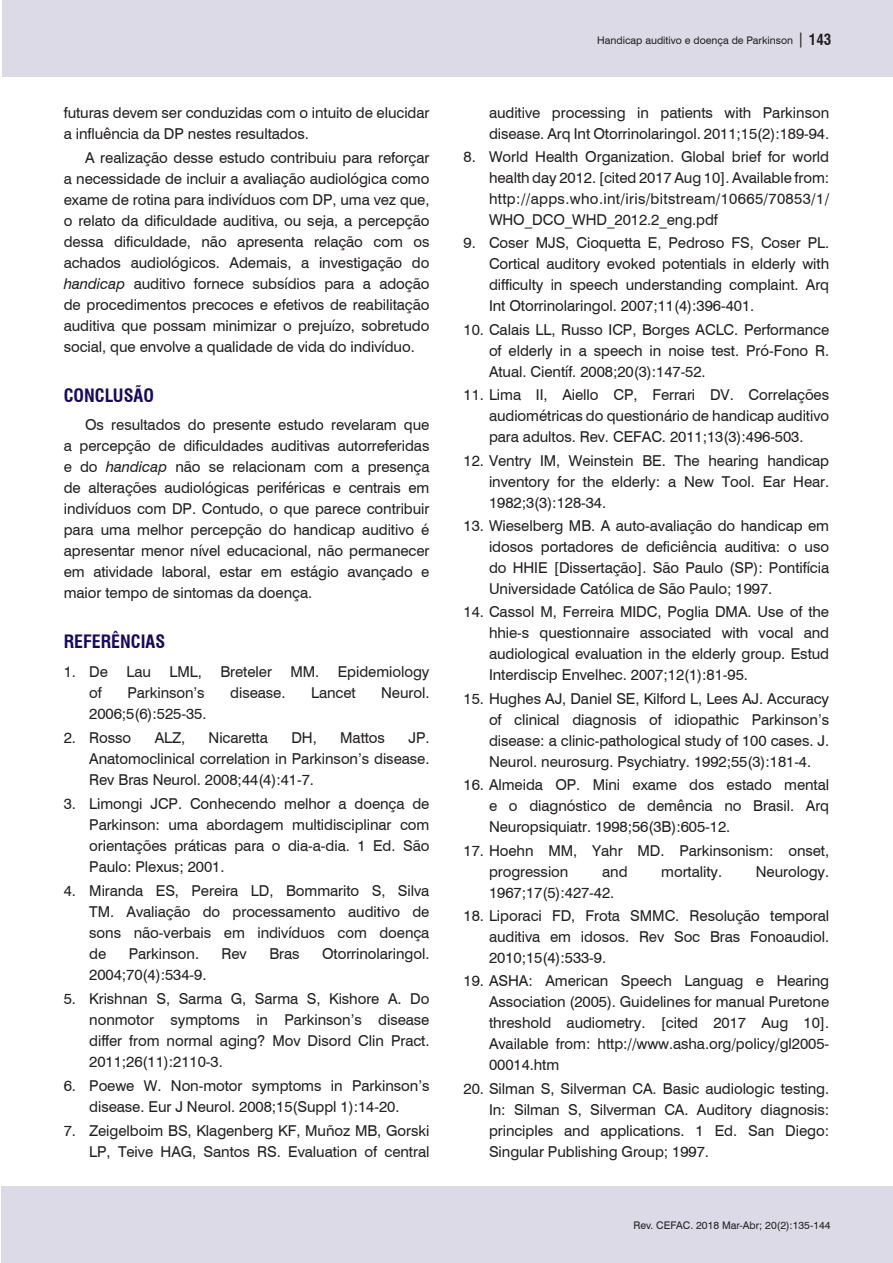
<style>
.page{position:relative;width:893px;height:1263px;background:#fff}
.page>*{position:absolute;margin:0;border:0;box-sizing:border-box;transform-origin:0 0}
.Nivel_1{font:700 condensed 18px "Swiss 721 BT";color:#18085f}
.Corpo_do_texto{font:15px/21px "Swiss 721 BT";letter-spacing:-.005em;color:#231f20;text-align:justify}
.t1{font:10.5px "Swiss 721 BT";color:#231f20}
.s1{font-style:italic}
.s2{font-size:15px}
.s3{font-weight:700;font-stretch:condensed;font-size:15px}
</style>
<div class="page">
<div style="left:1px;top:1186px;width:892px;height:77px;background:#dcdae7"></div>
<div style="left:2px;top:0;width:891px;height:77px;background:#dcdae7"></div>
<p class="Corpo_do_texto" style="left:64px;top:101px;width:367px">futuras devem ser conduzidas com o intuito de elucidar a influência da DP nestes resultados.</p>
<p class="Corpo_do_texto" style="left:64px;top:146px;width:367px;text-indent:21px">A realização desse estudo contribuiu para reforçar a necessidade de incluir a avaliação audiológica como exame de rotina para indivíduos com DP, uma vez que, o relato da dificuldade auditiva, ou seja, a percepção dessa dificuldade, não apresenta relação com os achados audiológicos. Ademais, a investigação do <span class="s1">handicap</span> auditivo fornece subsídios para a adoção de procedimentos precoces e efetivos de reabilitação auditiva que possam minimizar o prejuízo, sobretudo social, que envolve a qualidade de vida do indivíduo.</p>
<p class="Nivel_1" style="left:64px;top:384px;width:92px">CONCLUSÃO</p>
<p class="Corpo_do_texto" style="left:64px;top:414px;width:367px;text-indent:21px">Os resultados do presente estudo revelaram que a percepção de dificuldades auditivas autorreferidas e do <span class="s1">handicap</span> não se relacionam com a presença de alterações audiológicas periféricas e centrais em indivíduos com DP. Contudo, o que parece contribuir para uma melhor percepção do handicap auditivo é apresentar menor nível educacional, não permanecer em atividade laboral, estar em estágio avançado e maior tempo de sintomas da doença.</p>
<p class="Nivel_1" style="left:64px;top:631px;width:103px">REFERÊNCIAS</p>
<p class="Corpo_do_texto" style="left:89px;top:660px;width:342px;text-indent:-26px">1. De Lau LML, Breteler MM. Epidemiology of</p>
<p class="Corpo_do_texto" style="left:127px;top:681px;width:79px">Parkinson’s</p>
<p class="Corpo_do_texto" style="left:230px;top:681px;width:57px">disease.</p>
<p class="Corpo_do_texto" style="left:311px;top:681px;width:46px">Lancet</p>
<p class="Corpo_do_texto" style="left:381px;top:681px;width:50px">Neurol.</p>
<p class="Corpo_do_texto" style="left:89px;top:702px;width:119px">2006;5(6):525-35.</p>
<p class="Corpo_do_texto" style="left:64px;top:726px;width:69px">2. Rosso</p>
<p class="Corpo_do_texto" style="left:155px;top:726px;width:32px">ALZ,</p>
<p class="Corpo_do_texto" style="left:209px;top:726px;width:61px">Nicaretta</p>
<p class="Corpo_do_texto" style="left:291px;top:726px;width:27px">DH,</p>
<p class="Corpo_do_texto" style="left:340px;top:726px;width:46px">Mattos</p>
<p class="Corpo_do_texto" style="left:89px;top:726px;width:342px;text-indent:319px">JP.<br>Anatomoclinical correlation in Parkinson’s disease.<br>Rev Bras Neurol. 2008;44(4):41-7.</p>
<p class="Corpo_do_texto" style="left:89px;top:792px;width:342px;text-indent:-26px">3. Limongi JCP. Conhecendo melhor a doença de Parkinson: uma abordagem multidisciplinar com orientações práticas para o dia-a-dia. 1 Ed. São Paulo: Plexus; 2001.</p>
<p class="Corpo_do_texto" style="left:89px;top:879px;width:342px;text-indent:-26px">4. Miranda ES, Pereira LD, Bommarito S, Silva TM. Avaliação do processamento auditivo de sons não-verbais em indivíduos com doença de</p>
<p class="Corpo_do_texto" style="left:129px;top:942px;width:72px">Parkinson.</p>
<p class="Corpo_do_texto" style="left:222px;top:942px;width:27px">Rev</p>
<p class="Corpo_do_texto" style="left:269px;top:942px;width:32px">Bras</p>
<p class="Corpo_do_texto" style="left:322px;top:942px;width:109px">Otorrinolaringol.</p>
<p class="Corpo_do_texto" style="left:89px;top:963px;width:119px">2004;70(4):534-9.</p>
<p class="Corpo_do_texto" style="left:89px;top:987px;width:342px;text-indent:-26px">5. Krishnan S, Sarma G, Sarma S, Kishore A. Do nonmotor symptoms in Parkinson’s disease differ from normal aging? Mov Disord Clin Pract.<br>2011;26(11):2110-3.</p>
<p class="Corpo_do_texto" style="left:64px;top:1074px;width:367px;text-align:center">6. Poewe W. Non-motor symptoms in Parkinson’s disease. Eur J Neurol. 2008;15(Suppl 1):14-20.</p>
<p class="Corpo_do_texto" style="left:64px;top:1119px;width:367px;text-align:right">7. Zeigelboim BS, Klagenberg KF, Muñoz MB, Gorski<br>LP, Teive HAG, Santos RS. Evaluation of central</p>
<p class="t1" style="left:597px;top:33px;width:236px">Handicap auditivo e doença de Parkinson <span class="s2">|</span> <span class="s3">143</span></p>
<p class="Corpo_do_texto" style="left:489px;top:101px;width:342px">auditive processing in patients with Parkinson disease. Arq Int Otorrinolaringol. 2011;15(2):189-94.</p>
<p class="Corpo_do_texto" style="left:489px;top:146px;width:342px;text-indent:-26px">8. World Health Organization. Global brief for world health day 2012. [cited 2017 Aug 10]. Available from: http://apps.who.int/iris/bitstream/10665/70853/1/ WHO_DCO_WHD_2012.2_eng.pdf</p>
<p class="Corpo_do_texto" style="left:489px;top:232px;width:342px;text-indent:-26px">9. Coser MJS, Cioquetta E, Pedroso FS, Coser PL.<br>Cortical auditory evoked potentials in elderly with difficulty in speech understanding complaint. Arq Int Otorrinolaringol. 2007;11(4):396-401.</p>
<p class="Corpo_do_texto" style="left:489px;top:318px;width:342px;text-indent:-26px">10. Calais LL, Russo ICP, Borges ACLC. Performance of elderly in a speech in noise test. Pró-Fono R.<br>Atual. Científ. 2008;20(3):147-52.</p>
<p class="Corpo_do_texto" style="left:489px;top:384px;width:342px;text-indent:-26px">11. Lima II, Aiello CP, Ferrari DV. Correlações audiométricas do questionário de handicap auditivo para adultos. Rev. CEFAC. 2011;13(3):496-503.</p>
<p class="Corpo_do_texto" style="left:489px;top:449px;width:342px;text-indent:-26px">12. Ventry IM, Weinstein BE. The hearing handicap inventory for the elderly: a New Tool. Ear Hear.<br>1982;3(3):128-34.</p>
<p class="Corpo_do_texto" style="left:489px;top:515px;width:342px;text-indent:-26px">13. Wieselberg MB. A auto-avaliação do handicap em idosos portadores de deficiência auditiva: o uso do HHIE [Dissertação]. São Paulo (SP): Pontifícia Universidade Católica de São Paulo; 1997.</p>
<p class="Corpo_do_texto" style="left:489px;top:601px;width:342px;text-indent:-26px">14. Cassol M, Ferreira MIDC, Poglia DMA. Use of the hhie-s questionnaire associated with vocal and audiological evaluation in the elderly group. Estud Interdiscip Envelhec. 2007;12(1):81-95.</p>
<p class="Corpo_do_texto" style="left:489px;top:687px;width:342px;text-indent:-26px">15. Hughes AJ, Daniel SE, Kilford L, Lees AJ. Accuracy of clinical diagnosis of idiopathic Parkinson’s disease: a clinic-pathological study of 100 cases. J.<br>Neurol. neurosurg. Psychiatry. 1992;55(3):181-4.</p>
<p class="Corpo_do_texto" style="left:489px;top:774px;width:342px;text-indent:-26px">16. Almeida OP. Mini exame dos estado mental e o diagnóstico de demência no Brasil. Arq Neuropsiquiatr. 1998;56(3B):605-12.</p>
<p class="Corpo_do_texto" style="left:489px;top:839px;width:342px;text-indent:-26px">17. Hoehn MM, Yahr MD. Parkinsonism: onset, progression</p>
<p class="Corpo_do_texto" style="left:602px;top:860px;width:27px">and</p>
<p class="Corpo_do_texto" style="left:661px;top:860px;width:62px">mortality.</p>
<p class="Corpo_do_texto" style="left:756px;top:860px;width:75px">Neurology.</p>
<p class="Corpo_do_texto" style="left:489px;top:881px;width:127px">1967;17(5):427-42.</p>
<p class="Corpo_do_texto" style="left:489px;top:904px;width:342px;text-indent:-26px">18. Liporaci FD, Frota SMMC. Resolução temporal auditiva em idosos. Rev Soc Bras Fonoaudiol.<br>2010;15(4):533-9.</p>
<p class="Corpo_do_texto" style="left:489px;top:970px;width:342px;text-indent:-26px">19. ASHA: American Speech Languag e Hearing Association (2005). Guidelines for manual Puretone threshold audiometry. [cited 2017 Aug 10].<br>Available from: http://www.asha.org/policy/gl2005- 00014.htm</p>
<p class="Corpo_do_texto" style="left:489px;top:1077px;width:342px;text-indent:-26px">20. Silman S, Silverman CA. Basic audiologic testing.<br>In: Silman S, Silverman CA. Auditory diagnosis: principles and applications. 1 Ed. San Diego:<br>Singular Publishing Group; 1997.</p>
<p class="t1" style="left:634px;top:1218px;width:199px">Rev. CEFAC. 2018 Mar-Abr; 20(2):135-144</p>
</div>
